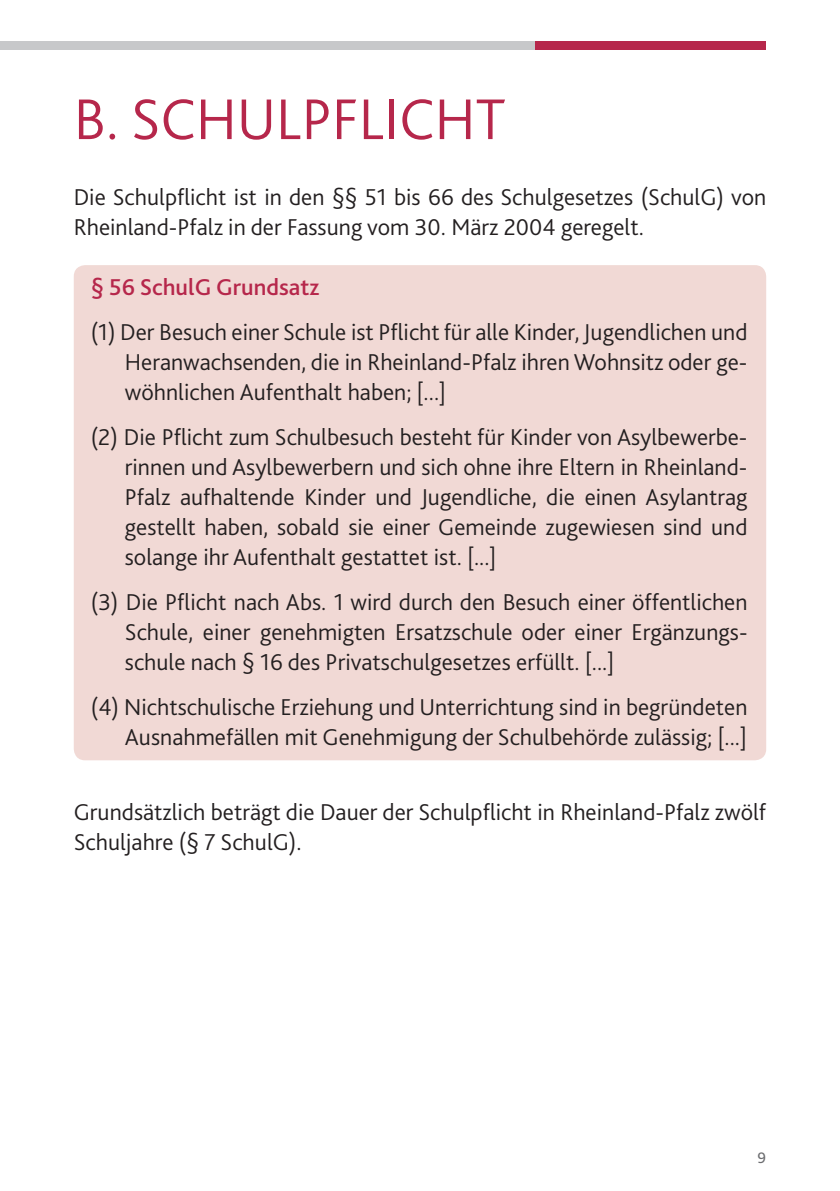
<style>
.page{position:relative;width:840px;height:1191px;background:#fff}
.page>*{position:absolute;margin:0;border:0;box-sizing:border-box;transform-origin:0 0}
.t1{font:300 60px "Bliss 2";color:#b6274b}
.t2{font:300 24px/30px "Bliss 2";color:#231f20;text-align:justify}
.t3{font:500 24px "Bliss 2";color:#b6274b}
.t4{font:16px "Bliss 2";color:#6c6d70}
</style>
<div class="page">
<div style="left:0;top:41px;width:535px;height:9px;background:#c7c8ca"></div>
<div style="left:535px;top:41px;width:230px;height:9px;background:#b6274b"></div>
<div style="left:74px;top:265px;width:691px;height:495px;background:#f1d9d5;border-radius:11px"></div>
<h1 class="t1" style="left:74px;top:82px;width:433px">B. Schulpflicht</h1>
<p class="t2" style="left:74px;top:181px;width:693px">Die Schulpflicht ist in den §§ 51 bis 66 des Schulgesetzes (SchulG) von<br>Rheinland-Pfalz in der Fassung vom 30. März 2004 geregelt.</p>
<p class="t3" style="left:91px;top:272px;width:230px">§ 56 SchulG Grundsatz</p>
<p class="t2" style="left:125px;top:316px;width:624px;text-indent:-34px">(1) Der Besuch einer Schule ist Pflicht für alle Kinder, Jugendlichen und Heranwachsenden, die in Rheinland-Pfalz ihren Wohnsitz oder ge&shy;wöhnlichen Aufenthalt haben; [...]</p>
<p class="t2" style="left:125px;top:421px;width:623px;text-indent:-34px">(2) Die Pflicht zum Schulbesuch besteht für Kinder von Asylbewerbe&shy;rinnen und Asylbewerbern und sich ohne ihre Eltern in Rheinland-Pfalz aufhaltende Kinder und Jugendliche, die einen Asylantrag gestellt haben, sobald sie einer Gemeinde zugewiesen sind und solange ihr Aufenthalt gestattet ist. [...]</p>
<p class="t2" style="left:125px;top:586px;width:624px;text-indent:-34px">(3) Die Pflicht nach Abs. 1 wird durch den Besuch einer öffentlichen Schule, einer genehmigten Ersatzschule oder einer Ergänzungs&shy;schule nach § 16 des Privatschulgesetzes erfüllt. [...]</p>
<p class="t2" style="left:91px;top:691px;width:657px;text-align:right">(4) N ichtschulische Erziehung und U nterrichtung sind in begründeten<br>Ausnahmefällen mit Genehmigung der Schulbehörde zulässig; [...]</p>
<p class="t2" style="left:74px;top:796px;width:693px">Grundsätzlich beträgt die Dauer der Schulpflicht in Rheinland-Pfalz zwölf<br>Schuljahre (§ 7 SchulG).</p>
<p class="t4" style="left:757px;top:1147px;width:10px">9</p>
</div>
